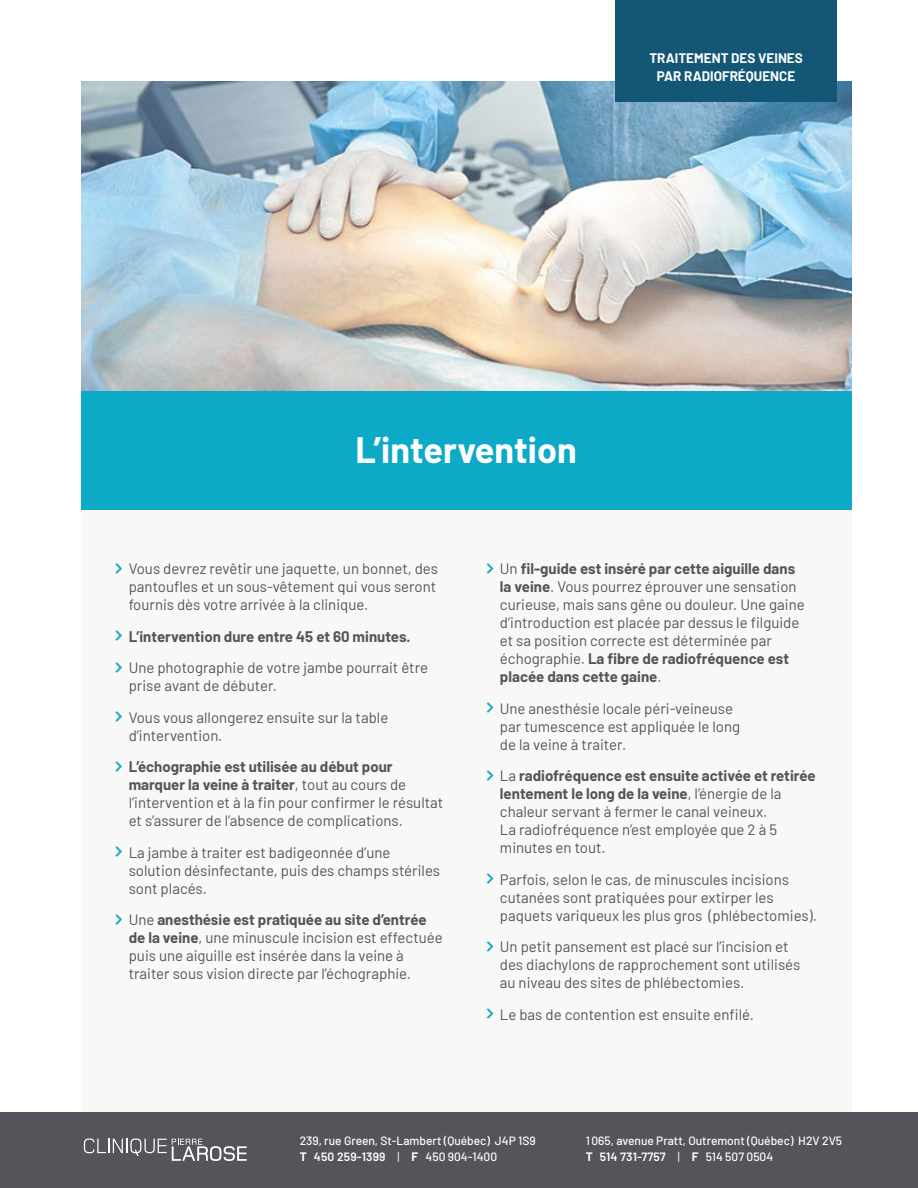
<style>
.page{position:relative;width:918px;height:1188px;background:#fff}
.page>*{position:absolute;margin:0;border:0;box-sizing:border-box;transform-origin:0 0}
.t1{font:700 36px "Barlow";color:#fff}
.t2{font:15px/18px "Barlow";color:#54555a}
.t3{font:700 15px "Barlow";color:#54555a}
.t4{font:700 13.5px/18px "Barlow";color:#fff;text-align:center}
.t5{font:500 12px/16.5px "Barlow";color:#fff}
.s1{font-weight:700}
.s2{font-weight:600}
.s3{font-weight:400}
</style>
<div class="page">
<div style="left:0;top:1112px;width:918px;height:76px;background:#54555a"></div>
<svg style="left:84px;top:1139px;width:163px;height:22px"></svg>
<div style="left:81px;top:329px;width:770px;height:777px;background:#f8f8f7"></div>
<div style="left:81px;top:390px;width:770px;height:120px;background:#0daac8"></div>
<img style="left:81px;top:81px;width:770px;height:309px">
<div style="left:615px;top:0;width:222px;height:102px;background:#145675"></div>
<p class="t4" style="left:649px;top:48px;width:155px">TRAITEMENT DES VEINES<br>PAR RADIOFRÉQUENCE</p>
<h1 class="t1" style="left:355px;top:423px;width:223px">L’intervention</h1>
<p class="t2" style="left:129px;top:559px;width:311px;text-align:justify">Vous devrez revêtir une jaquette, un bonnet, des pantoufles et un sous-vêtement qui vous seront fournis dès votre arrivée à la clinique.</p>
<p class="t3" style="left:129px;top:625px;width:283px">L’intervention dure entre 45 et 60 minutes.</p>
<p class="t2" style="left:129px;top:658px;width:301px">Une photographie de votre jambe pourrait être prise avant de débuter.</p>
<p class="t2" style="left:129px;top:707px;width:261px">Vous vous allongerez ensuite sur la table d’intervention.</p>
<p class="t2" style="left:129px;top:757px;width:316px"><span class="s1">L’échographie est utilisée au début pour marquer la veine à traiter</span>, tout au cours de l’intervention et à la fin pour confirmer le résultat et s’assurer de l’absence de complications.</p>
<p class="t2" style="left:129px;top:842px;width:313px">La jambe à traiter est badigeonnée d’une solution désinfectante, puis des champs stériles sont placés.</p>
<p class="t2" style="left:129px;top:910px;width:316px">Une <span class="s1">anesthésie est pratiquée au site d’entrée de la veine</span>, une minuscule incision est effectuée puis une aiguille est insérée dans la veine à traiter sous vision directe par l’échographie.</p>
<p class="t2" style="left:500px;top:559px;width:306px">Un <span class="s1">fil-guide est inséré par cette aiguille dans la veine</span>. Vous pourrez éprouver une sensation curieuse, mais sans gêne ou douleur. Une gaine d’introduction est placée par dessus le filguide et sa position correcte est déterminée par échographie. <span class="s1">La fibre de radiofréquence est placée dans cette gaine</span>.</p>
<p class="t2" style="left:500px;top:698px;width:242px">Une anesthésie locale péri-veineuse par tumescence est appliquée le long de la veine à traiter.</p>
<p class="t2" style="left:500px;top:766px;width:317px">La <span class="s1">radiofréquence est ensuite activée et retirée lentement le long de la veine</span>, l’énergie de la chaleur servant à fermer le canal veineux.<br>La radiofréquence n’est employée que 2 à 5 minutes en tout.</p>
<p class="t2" style="left:500px;top:869px;width:318px">Parfois, selon le cas, de minuscules incisions cutanées sont pratiquées pour extirper les paquets variqueux les plus gros (phlébectomies).</p>
<p class="t2" style="left:500px;top:937px;width:302px">Un petit pansement est placé sur l’incision et des diachylons de rapprochement sont utilisés au niveau des sites de phlébectomies.</p>
<p class="t2" style="left:500px;top:1004px;width:256px">Le bas de contention est ensuite enfilé.</p>
<p class="t5" style="left:300px;top:1131px;width:238px">239, rue Green, St-Lambert (Québec) J4P 1S9<br><span class="s1">T</span> <span class="s2">450 259-1399</span> <span class="s3">|</span> <span class="s1">F</span> 450 904-1400</p>
<p class="t5" style="left:586px;top:1131px;width:258px">1065, avenue Pratt, Outremont (Québec) H2V 2V5<br><span class="s1">T</span> <span class="s2">514 731-7757</span> <span class="s3">|</span> <span class="s1">F</span> 514 507 0504</p>
</div>
